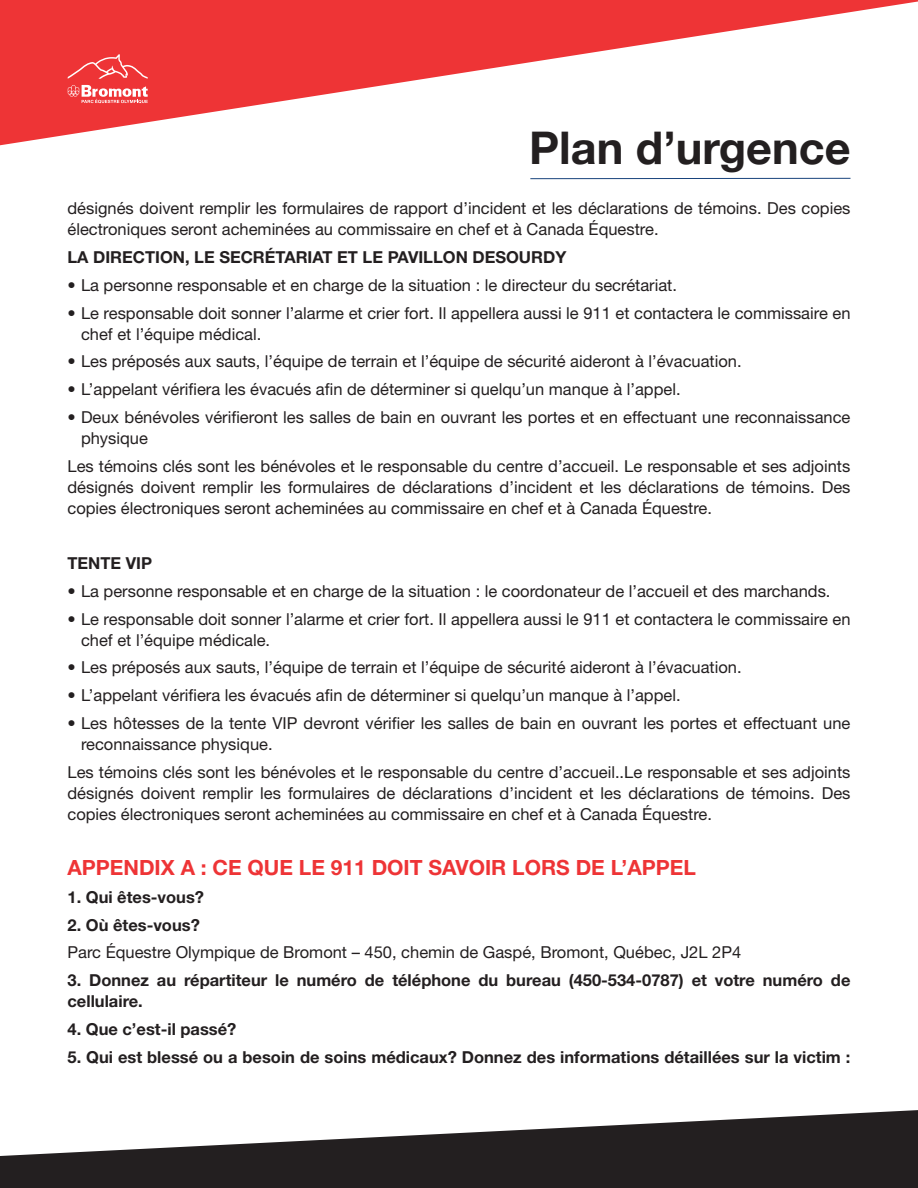
<style>
.page{position:relative;width:918px;height:1188px;background:#fff}
.page>*{position:absolute;margin:0;border:0;box-sizing:border-box;transform-origin:0 0}
.t1{font:700 45px "Helvetica Neue";color:#231f20}
.Texte_courant{font:700 21px "Helvetica Neue LT Std";color:#ee3436}
.Texte_courant-2{font:16.5px/21px "Helvetica Neue LT Std";color:#231f20}
.Texte_courant-3{font:700 16.5px/21px "Helvetica Neue LT Std";color:#231f20}
</style>
<div class="page">
<svg style="left:0;top:0;width:918px;height:145px"></svg>
<svg style="left:0;top:1110px;width:918px;height:78px;fill:#231f20"></svg>
<svg style="left:68px;top:85px;width:80px;height:18px"></svg>
<svg style="left:68px;top:54px;width:80px;height:25px;background:#f04d4e"></svg>
<hr style="left:530px;top:178px;width:321px;height:1px;background:#18437c">
<p class="t1" style="left:529px;top:112px;width:323px">Plan d’urgence</p>
<p class="Texte_courant-2" style="left:68px;top:198px;width:785px">désignés doivent remplir les formulaires de rapport d’incident et les déclarations de témoins. Des copies électroniques seront acheminées au commissaire en chef et à Canada Équestre.</p>
<p class="Texte_courant-3" style="left:68px;top:246px;width:500px">LA DIRECTION, LE SECRÉTARIAT ET LE PAVILLON DESOURDY</p>
<p class="Texte_courant-2" style="left:68px;top:274px;width:611px">• La personne responsable et en charge de la situation : le directeur du secrétariat.</p>
<p class="Texte_courant-2" style="left:81px;top:302px;width:771px;text-indent:-14px">• Le responsable doit sonner l’alarme et crier fort. Il appellera aussi le 911 et contactera le commissaire en chef et l’équipe médical.</p>
<p class="Texte_courant-2" style="left:68px;top:351px;width:676px">• Les préposés aux sauts, l’équipe de terrain et l’équipe de sécurité aideront à l’évacuation.</p>
<p class="Texte_courant-2" style="left:68px;top:378px;width:615px">• L’appelant vérifiera les évacués afin de déterminer si quelqu’un manque à l’appel.</p>
<p class="Texte_courant-2" style="left:81px;top:406px;width:771px;text-indent:-14px">• Deux bénévoles vérifieront les salles de bain en ouvrant les portes et en effectuant une reconnaissance physique</p>
<p class="Texte_courant-2" style="left:68px;top:455px;width:784px;text-align:justify">Les témoins clés sont les bénévoles et le responsable du centre d’accueil. Le responsable et ses adjoints désignés doivent remplir les formulaires de déclarations d’incident et les déclarations de témoins. Des copies électroniques seront acheminées au commissaire en chef et à Canada Équestre.</p>
<p class="Texte_courant-3" style="left:68px;top:552px;width:86px">TENTE VIP</p>
<p class="Texte_courant-2" style="left:68px;top:580px;width:765px">• La personne responsable et en charge de la situation : le coordonateur de l’accueil et des marchands.</p>
<p class="Texte_courant-2" style="left:81px;top:608px;width:771px;text-indent:-14px">• Le responsable doit sonner l’alarme et crier fort. Il appellera aussi le 911 et contactera le commissaire en chef et l’équipe médicale.</p>
<p class="Texte_courant-2" style="left:68px;top:657px;width:676px">• Les préposés aux sauts, l’équipe de terrain et l’équipe de sécurité aideront à l’évacuation.</p>
<p class="Texte_courant-2" style="left:68px;top:684px;width:615px">• L’appelant vérifiera les évacués afin de déterminer si quelqu’un manque à l’appel.</p>
<p class="Texte_courant-2" style="left:81px;top:712px;width:771px;text-indent:-14px">• Les hôtesses de la tente VIP devront vérifier les salles de bain en ouvrant les portes et effectuant une reconnaissance physique.</p>
<p class="Texte_courant-2" style="left:68px;top:761px;width:785px;text-align:justify">Les témoins clés sont les bénévoles et le responsable du centre d’accueil..Le responsable et ses adjoints désignés doivent remplir les formulaires de déclarations d’incident et les déclarations de témoins. Des copies électroniques seront acheminées au commissaire en chef et à Canada Équestre.</p>
<p class="Texte_courant" style="left:68px;top:855px;width:630px">APPENDIX A : CE QUE LE 911 DOIT SAVOIR LORS DE L’APPEL</p>
<p class="Texte_courant-3" style="left:68px;top:886px;width:138px">1. Qui êtes-vous?</p>
<p class="Texte_courant-3" style="left:68px;top:914px;width:134px">2. Où êtes-vous?</p>
<p class="Texte_courant-2" style="left:68px;top:942px;width:675px">Parc Équestre Olympique de Bromont – 450, chemin de Gaspé, Bromont, Québec, J2L 2P4</p>
<p class="Texte_courant-3" style="left:68px;top:969px;width:784px">3. Donnez au répartiteur le numéro de téléphone du bureau (450-534-0787) et votre numéro de cellulaire.</p>
<p class="Texte_courant-3" style="left:68px;top:1018px;width:170px">4. Que c’est-il passé?</p>
<p class="Texte_courant-3" style="left:68px;top:1046px;width:784px">5. Qui est blessé ou a besoin de soins médicaux? Donnez des informations détaillées sur la victim :</p>
</div>
